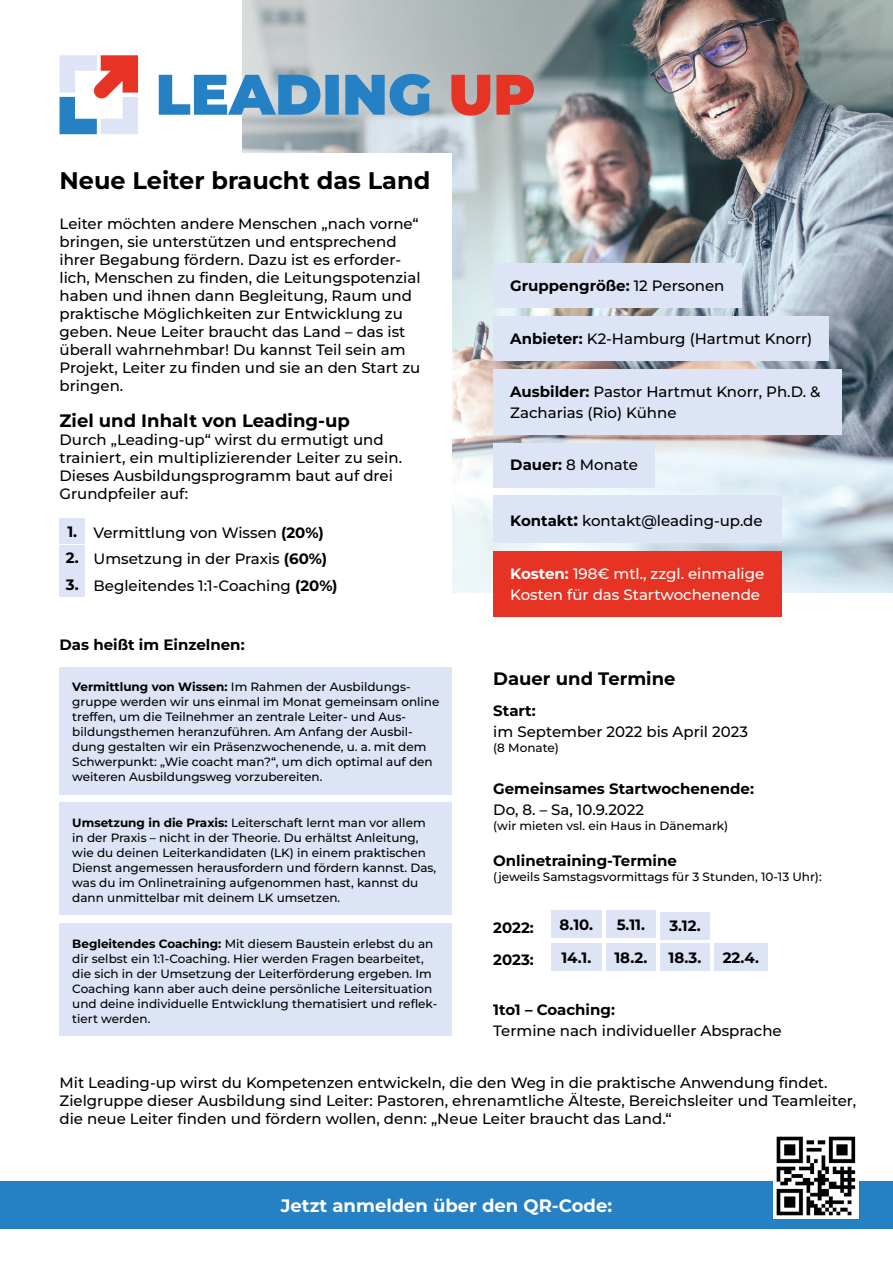
<style>
.page{position:relative;width:893px;height:1263px;background:#fff}
.page>*{position:absolute;margin:0;border:0;box-sizing:border-box;transform-origin:0 0}
.t1{font:700 24px "Montserrat";color:#000}
.t2{font:700 18px "Montserrat";color:#000}
.t3{font:700 18px "Montserrat";color:#fff}
.t4{font:500 15px/18px "Montserrat";color:#000}
.t5{font:700 15px/32px "Montserrat";color:#000}
.t6{font:500 15px/21px "Montserrat";color:#fff}
.t7{font:500 12px/15px "Montserrat";color:#000}
.s1{font-weight:700}
.s2{font-weight:500}
.s3{font-weight:700;font-size:18px}
</style>
<div class="page">
<img style="left:242px;top:0;width:651px;height:592px">
<div style="left:60px;top:153px;width:392px;height:448px;background:#fff"></div>
<div style="left:60px;top:518px;width:25px;height:26px;background:#dce4f5"></div>
<div style="left:60px;top:545px;width:25px;height:25px;background:#dce4f5"></div>
<div style="left:60px;top:571px;width:25px;height:26px;background:#dce4f5"></div>
<div style="left:60px;top:667px;width:392px;height:127px;background:#dce4f5"></div>
<div style="left:60px;top:803px;width:392px;height:112px;background:#dce4f5"></div>
<div style="left:60px;top:923px;width:392px;height:112px;background:#dce4f5"></div>
<div style="left:0;top:1182px;width:893px;height:47px;background:#2581c4"></div>
<img style="left:774px;top:1136px;width:85px;height:82px">
<div style="left:493px;top:264px;width:248px;height:44px;background:#dce4f5"></div>
<div style="left:493px;top:316px;width:336px;height:45px;background:#dce4f5"></div>
<div style="left:493px;top:369px;width:349px;height:65px;background:#dce4f5"></div>
<div style="left:493px;top:551px;width:288px;height:66px;background:#e63323"></div>
<div style="left:493px;top:496px;width:288px;height:47px;background:#dce4f5"></div>
<div style="left:493px;top:443px;width:162px;height:44px;background:#dce4f5"></div>
<div style="left:551px;top:944px;width:51px;height:27px;background:#dce4f5"></div>
<div style="left:606px;top:944px;width:50px;height:27px;background:#dce4f5"></div>
<div style="left:660px;top:912px;width:50px;height:27px;background:#dce4f5"></div>
<div style="left:660px;top:944px;width:50px;height:27px;background:#dce4f5"></div>
<div style="left:714px;top:944px;width:53px;height:27px;background:#dce4f5"></div>
<div style="left:606px;top:911px;width:50px;height:27px;background:#dce4f5"></div>
<div style="left:551px;top:911px;width:51px;height:27px;background:#dce4f5"></div>
<svg style="left:451px;top:75px;width:83px;height:41px;background:#d06258"></svg>
<svg style="left:159px;top:74px;width:271px;height:42px;background:#69a3cd"></svg>
<svg style="left:60px;top:55px;width:78px;height:79px"></svg>
<h1 class="t1" style="left:60px;top:165px;width:372px">Neue Leiter braucht das Land</h1>
<p class="t4" style="left:60px;top:215px;width:363px">Leiter möchten andere Menschen „nach vorne“ bringen, sie unterstützen und entsprechend ihrer Begabung fördern. Dazu ist es erforder&shy;lich, Menschen zu finden, die Leitungspotenzial haben und ihnen dann Begleitung, Raum und praktische Möglichkeiten zur Entwicklung zu geben. Neue Leiter braucht das Land – das ist überall wahrnehmbar! Du kannst Teil sein am Projekt, Leiter zu finden und sie an den Start zu bringen.</p>
<p class="t2" style="left:60px;top:409px;width:292px">Ziel und Inhalt von Leading-up</p>
<p class="t4" style="left:60px;top:431px;width:344px">Durch „Leading-up“ wirst du ermutigt und trainiert, ein multiplizierender Leiter zu sein.<br>Dieses Ausbildungsprogramm baut auf drei Grundpfeiler auf:</p>
<p class="t4" style="left:67px;top:523px;width:258px"><span class="s1">1.</span> Vermittlung von Wissen <span class="s1">(20%)</span></p>
<p class="t4" style="left:66px;top:550px;width:263px"><span class="s1">2.</span> Umsetzung in der Praxis <span class="s1">(60%)</span></p>
<p class="t4" style="left:66px;top:576px;width:273px"><span class="s1">3.</span> Begleitendes 1:1-Coaching <span class="s1">(20%)</span></p>
<p class="t5" style="left:60px;top:628px;width:187px">Das heißt im Einzelnen:</p>
<p class="t7" style="left:72px;top:679px;width:369px"><span class="s1">Vermittlung von Wissen:</span> Im Rahmen der Ausbildungs&shy;gruppe werden wir uns einmal im Monat gemeinsam online treffen, um die Teilnehmer an zentrale Leiter- und Aus&shy;bildungsthemen heranzuführen. Am Anfang der Ausbil&shy;dung gestalten wir ein Präsenzwochenende, u. a. mit dem Schwerpunkt: „Wie coacht man?“, um dich optimal auf den weiteren Ausbildungsweg vorzubereiten.</p>
<p class="t7" style="left:72px;top:815px;width:365px"><span class="s1">Umsetzung in die Praxis:</span> Leiterschaft lernt man vor allem in der Praxis – nicht in der Theorie. Du erhältst Anleitung, wie du deinen Leiterkandidaten (LK) in einem praktischen Dienst angemessen herausfordern und fördern kannst. Das, was du im Onlinetraining aufgenommen hast, kannst du dann unmittelbar mit deinem LK umsetzen.</p>
<p class="t7" style="left:72px;top:936px;width:366px"><span class="s1">Begleitendes Coaching:</span> Mit diesem Baustein erlebst du an dir selbst ein 1:1-Coaching. Hier werden Fragen bearbeitet, die sich in der Umsetzung der Leiterförderung ergeben. Im Coaching kann aber auch deine persönliche Leitersituation und deine individuelle Entwicklung thematisiert und reflek&shy;tiert werden.</p>
<p class="t5" style="left:510px;top:269px;width:216px">Gruppengröße: <span class="s2">12 Personen</span></p>
<p class="t4" style="left:510px;top:329px;width:303px"><span class="s1">Anbieter:</span> K2-Hamburg (Hartmut Knorr)</p>
<p class="t4" style="left:510px;top:380px;width:312px;line-height:21px"><span class="s1">Ausbilder:</span> Pastor Hartmut Knorr, Ph.D. &amp;<br>Zacharias (Rio) Kühne</p>
<p class="t4" style="left:510px;top:456px;width:129px"><span class="s1">Dauer:</span> 8 Monate</p>
<p class="t4" style="left:510px;top:511px;width:254px"><span class="s1">Kontakt</span><span class="s3">:</span> kontakt@leading-up.de</p>
<p class="t6" style="left:510px;top:563px;width:256px"><span class="s1">Kosten:</span> 198€ mtl., zzgl. einmalige<br>Kosten für das Startwochenende</p>
<p class="t2" style="left:493px;top:666px;width:184px">Dauer und Termine</p>
<p class="t5" style="left:493px;top:694px;width:44px">Start:</p>
<p class="t4" style="left:493px;top:722px;width:256px">im September 2022 bis April 2023</p>
<p class="t7" style="left:493px;top:740px;width:67px">(8 Monate)</p>
<p class="t5" style="left:493px;top:772px;width:262px">Gemeinsames Startwochenende:</p>
<p class="t4" style="left:493px;top:800px;width:152px">Do, 8. – Sa, 10.9.2022</p>
<p class="t7" style="left:493px;top:818px;width:237px">(wir mieten vsl. ein Haus in Dänemark)</p>
<p class="t5" style="left:493px;top:844px;width:185px">Onlinetraining-Termine</p>
<p class="t7" style="left:493px;top:869px;width:330px">(jeweils Samstagsvormittags für 3 Stunden, 10-13 Uhr):</p>
<p class="t5" style="left:493px;top:911px;width:42px">2022:<br>2023:</p>
<p class="t5" style="left:560px;top:908px;width:35px">8.10.</p>
<p class="t5" style="left:617px;top:908px;width:30px">5.11.</p>
<p class="t5" style="left:561px;top:941px;width:32px">14.1.</p>
<p class="t5" style="left:614px;top:941px;width:34px">18.2.</p>
<p class="t5" style="left:669px;top:909px;width:34px">3.12.<br>18.3.</p>
<p class="t5" style="left:723px;top:941px;width:38px">22.4.</p>
<p class="t5" style="left:493px;top:993px;width:123px">1to1 – Coaching:</p>
<p class="t4" style="left:493px;top:1021px;width:290px">Termine nach individueller Absprache</p>
<p class="t4" style="left:60px;top:1073px;width:798px">Mit Leading-up wirst du Kompetenzen entwickeln, die den Weg in die praktische Anwendung findet.<br>Zielgruppe dieser Ausbildung sind Leiter: Pastoren, ehrenamtliche Älteste, Bereichsleiter und Teamleiter, die neue Leiter finden und fördern wollen, denn: „Neue Leiter braucht das Land.“</p>
<p class="t3" style="left:281px;top:1193px;width:333px">Jetzt anmelden über den QR-Code:</p>
</div>
